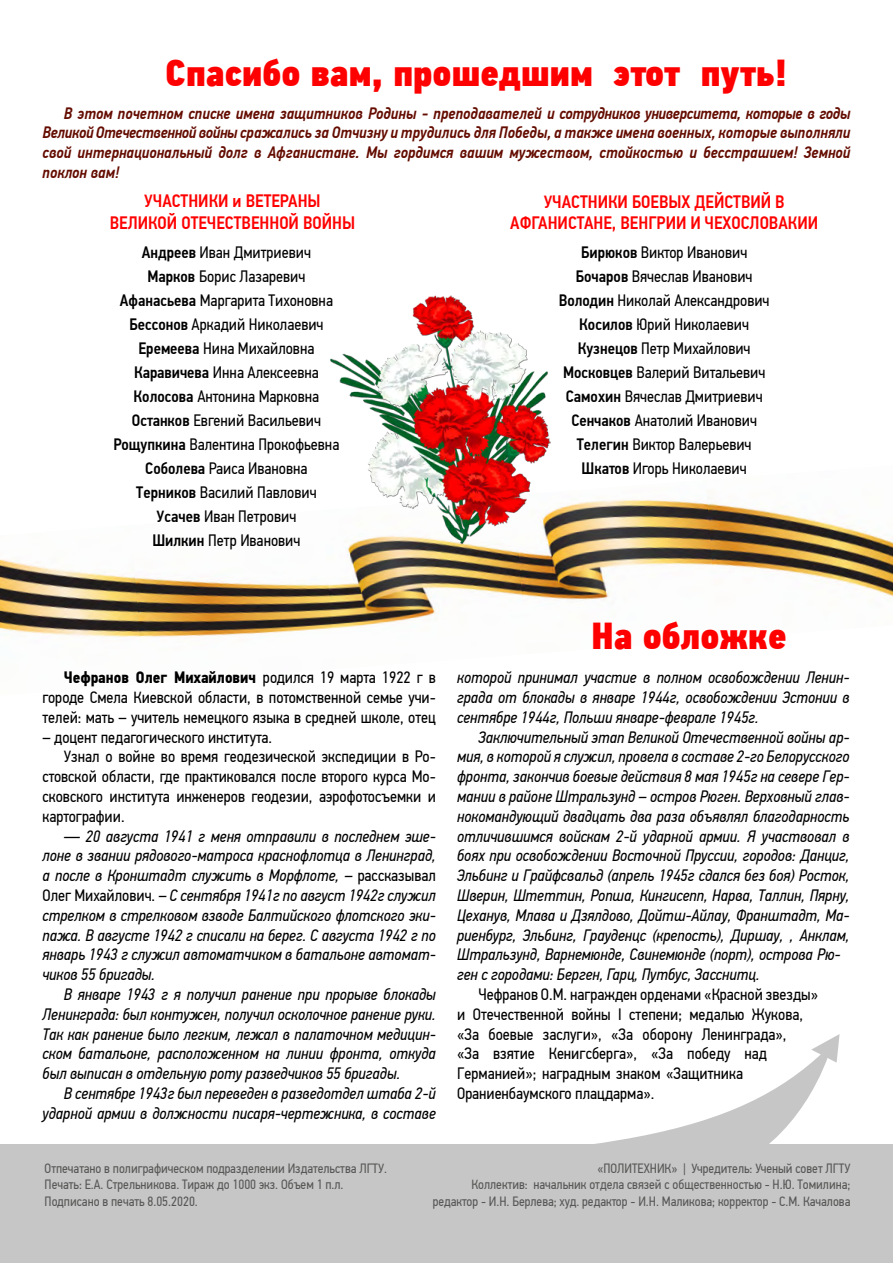
<style>
.page{position:relative;width:893px;height:1263px;background:#fff}
.page>*{position:absolute;margin:0;border:0;box-sizing:border-box;transform-origin:0 0}
.t1{font:37.5px "PF Din Text Cond Pro X Black";color:#f00}
.t2{font:500 18px/21.6px "PF Din Text Cond Pro";color:#f00;text-align:center}
.t3{font:italic 16.5px/19.8px "PF Din Text Cond Pro";color:#000;text-align:justify}
.t4{font:16.5px/24px "PF Din Text Cond Pro";color:#000;text-align:center}
.t5{font:italic 500 16.5px/19.8px "PF Din Text Cond Pro";color:#640c00;text-align:justify}
.t6{font:13.5px/16.2px "PF Din Text Cond Pro";color:#575756}
.s1{font-weight:500}
.s2{font-weight:700}
.s3{font-style:normal}
</style>
<div class="page">
<svg style="left:0;top:1062px;width:832px;height:83px"></svg>
<div style="left:0;top:1145px;width:893px;height:118px;background:#c6c6c6"></div>
<img style="left:0;top:497px;width:893px;height:140px">
<svg style="left:811px;top:1034px;width:29px;height:28px"></svg>
<img style="left:331px;top:295px;width:220px;height:251px">
<h1 class="t1" style="left:165px;top:49px;width:623px">Спасибо вам, прошедшим этот путь!</h1>
<p class="t5" style="left:43px;top:103px;width:809px;text-indent:21px">В этом почетном списке имена защитников Родины - преподавателей и сотрудников университета, которые в годы Великой Отечественной войны сражались за Отчизну и трудились для Победы, а также имена военных, которые выполняли свой интернациональный долг в Афганистане. Мы гордимся вашим мужеством, стойкостью и бесстрашием! Земной поклон вам!</p>
<p class="t2" style="left:110px;top:190px;width:247px">УЧАСТНИКИ и ВЕТЕРАНЫ<br>ВЕЛИКОЙ ОТЕЧЕСТВЕННОЙ ВОЙНЫ</p>
<p class="t2" style="left:510px;top:191px;width:309px">УЧАСТНИКИ БОЕВЫХ ДЕЙСТВИЙ В<br>АФГАНИСТАНЕ, ВЕНГРИИ И ЧЕХОСЛОВАКИИ</p>
<p class="t4" style="left:113px;top:240px;width:227px"><span class="s1">Андреев</span> Иван Дмитриевич<br><span class="s1">Марков</span> Борис Лазаревич<br><span class="s1">Афанасьева</span> Маргарита Тихоновна<br><span class="s1">Бессонов</span> Аркадий Николаевич<br><span class="s1">Еремеева</span> Нина Михайловна<br><span class="s1">Каравичева</span> Инна Алексеевна<br><span class="s1">Колосова</span> Антонина Марковна<br><span class="s1">Останков</span> Евгений Васильевич<br><span class="s1">Рощупкина</span> Валентина Прокофьевна<br><span class="s1">Соболева</span> Раиса Ивановна<br><span class="s1">Терников</span> Василий Павлович<br><span class="s1">Усачев</span> Иван Петрович<br><span class="s1">Шилкин</span> Петр Иванович</p>
<p class="t4" style="left:559px;top:240px;width:212px"><span class="s1">Бирюков</span> Виктор Иванович<br><span class="s1">Бочаров</span> Вячеслав Иванович<br><span class="s1">Володин</span> Николай Александрович<br><span class="s1">Косилов</span> Юрий Николаевич<br><span class="s1">Кузнецов</span> Петр Михайлович<br><span class="s1">Московцев</span> Валерий Витальевич<br><span class="s1">Самохин</span> Вячеслав Дмитриевич<br><span class="s1">Сенчаков</span> Анатолий Иванович<br><span class="s1">Телегин</span> Виктор Валерьевич<br><span class="s1">Шкатов</span> Игорь Николаевич</p>
<p class="t4" style="left:43px;top:668px;width:395px;line-height:19.8px;text-align:justify;text-indent:21px"><span class="s2">Чефранов Олег Михайлович</span> родился 19 марта 1922 г в городе Смела Киевской области, в потомственной семье учи&shy;телей: мать – учитель немецкого языка в средней школе, отец</p>
<p class="t4" style="left:43px;top:725px;width:231px">– доцент педагогического института.</p>
<p class="t4" style="left:64px;top:745px;width:374px">Узнал о войне во время геодезической экспедиции в Ро-</p>
<p class="t4" style="left:43px;top:764px;width:395px">стовской области, где практиковался после второго курса Мо-</p>
<p class="t4" style="left:43px;top:784px;width:395px">сковского института инженеров геодезии, аэрофотосъемки и</p>
<p class="t4" style="left:43px;top:804px;width:84px">картографии.</p>
<p class="t3" style="left:43px;top:826px;width:395px;text-indent:21px">— 20 августа 1941 г меня отправили в последнем эше&shy;лоне в звании рядового-матроса краснофлотца в Ленинград, а после в Кронштадт служить в Морфлоте, – <span class="s3">рассказывал Олег Михайлович.</span> – С сентября 1941г по август 1942г служил стрелком в стрелковом взводе Балтийского флотского эки&shy;пажа. В августе 1942 г списали на берег. С августа 1942 г по январь 1943 г служил автоматчиком в батальоне автомат&shy;чиков 55 бригады.</p>
<p class="t3" style="left:43px;top:985px;width:395px;text-indent:21px">В январе 1943 г я получил ранение при прорыве блокады Ленинграда: был контужен, получил осколочное ранение руки.<br>Так как ранение было легким, лежал в палаточном медицин&shy;ском батальоне, расположенном на линии фронта, откуда был выписан в отдельную роту разведчиков 55 бригады.</p>
<p class="t3" style="left:43px;top:1084px;width:395px;text-align:right">В сентябре 1943г был переведен в разведотдел штаба 2-й ударной армии в должности писаря-чертежника, в составе</p>
<h1 class="t1" style="left:592px;top:612px;width:197px">На обложке</h1>
<p class="t3" style="left:457px;top:668px;width:394px">которой принимал участие в полном освобождении Ленин&shy;града от блокады в январе 1944г, освобождении Эстонии в сентябре 1944г, Польши январе-феврале 1945г.</p>
<p class="t3" style="left:457px;top:727px;width:394px;text-align:left;text-indent:21px">Заключительный этап Великой Отечественной войны ар&shy;мия, в которой я служил, провела в составе 2-го Белорусского фронта, закончив боевые действия 8 мая 1945г на севере Гер&shy;мании в районе Штральзунд – остров Рюген. Верховный глав&shy;нокомандующий двадцать два раза объявлял благодарность отличившимся войскам 2-й ударной армии. Я участвовал в боях при освобождении Восточной Пруссии, городов: Данциг, Эльбинг и Грайфсвальд (апрель 1945г сдался без боя) Росток, Шверин, Штеттин, Ропша, Кингисепп, Нарва, Таллин, Пярну, Цеханув, Млава и Дзялдово, Дойтш-Айлау, Франштадт, Ма&shy;риенбург, Эльбинг, Грауденцс (крепость), Диршау, , Анклам, Штральзунд, Варнемюнде, Свинемюнде (порт), острова Рю&shy;ген с городами: Берген, Гарц, Путбус, Засснитц.</p>
<p class="t4" style="left:457px;top:984px;width:362px;line-height:19.8px;text-align:left;text-indent:21px">Чефранов О.М. награжден орденами «Красной звезды» и Отечественной войны I степени; медалью Жукова, «За боевые заслуги», «За оборону Ленинграда»,<br>«За взятие Кенигсберга», «За победу над Германией»; наградным знаком «Защитника Ораниенбаумского плацдарма».</p>
<p class="t6" style="left:45px;top:1160px;width:344px">Отпечатано в полиграфическом подразделении Издательства ЛГТУ.<br>Печать: Е.А. Стрельникова. Тираж до 1000 экз. Объем 1 п.л.<br>Подписано в печать 8.05.2020.</p>
<p class="t6" style="left:433px;top:1160px;width:419px;text-align:right">«ПОЛИТЕХНИК» | Учредитель: Ученый совет ЛГТУ<br>Коллектив: начальник отдела связей с общественностью - Н.Ю. Томилина; редактор - И.Н. Берлева; худ. редактор - И.Н. Маликова; корректор - С.М. Качалова</p>
</div>
